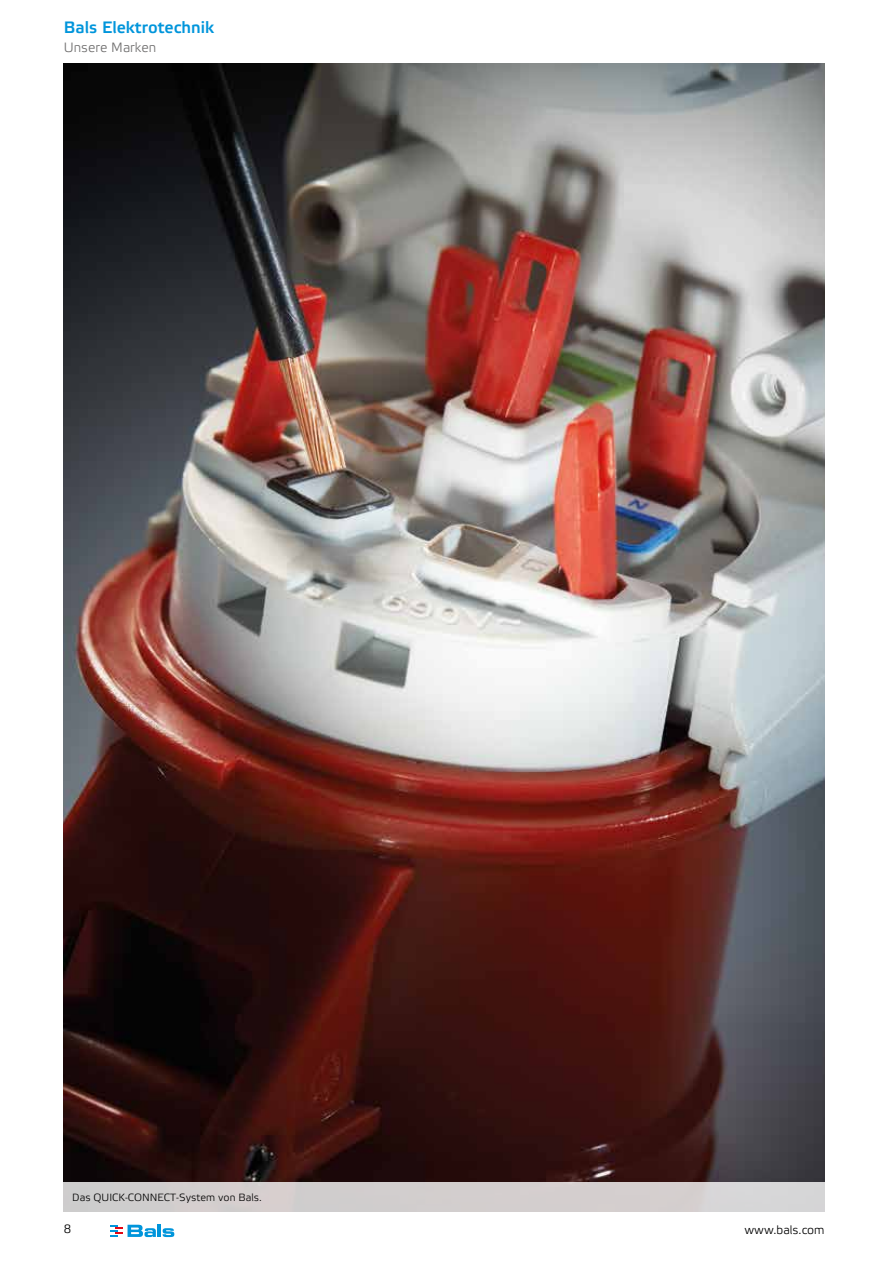
<style>
.page{position:relative;width:893px;height:1263px;background:#fff}
.page>*{position:absolute;margin:0;border:0;box-sizing:border-box;transform-origin:0 0}
.t1{font:500 16.5px "Etelka";color:#0095db}
.t2{font:300 13.5px "Etelka";color:#706f6f}
.t3{font:300 12px "Etelka";color:#000}
.t4{font:300 10.5px "Etelka";color:#000}
</style>
<div class="page">
<svg style="left:111px;top:1225px;width:63px;height:12px"></svg>
<img style="left:64px;top:64px;width:761px;height:1118px">
<div style="left:64px;top:1182px;width:761px;height:30px;background:#d4cece"></div>
<h1 class="t1" style="left:64px;top:17px;width:152px">Bals Elektrotechnik</h1>
<p class="t2" style="left:64px;top:39px;width:94px">Unsere Marken</p>
<p class="t4" style="left:72px;top:1191px;width:191px">Das QUICK-CONNECT-System von Bals.</p>
<p class="t3" style="left:64px;top:1222px;width:9px">8</p>
<p class="t3" style="left:744px;top:1222px;width:82px">www.bals.com</p>
</div>
